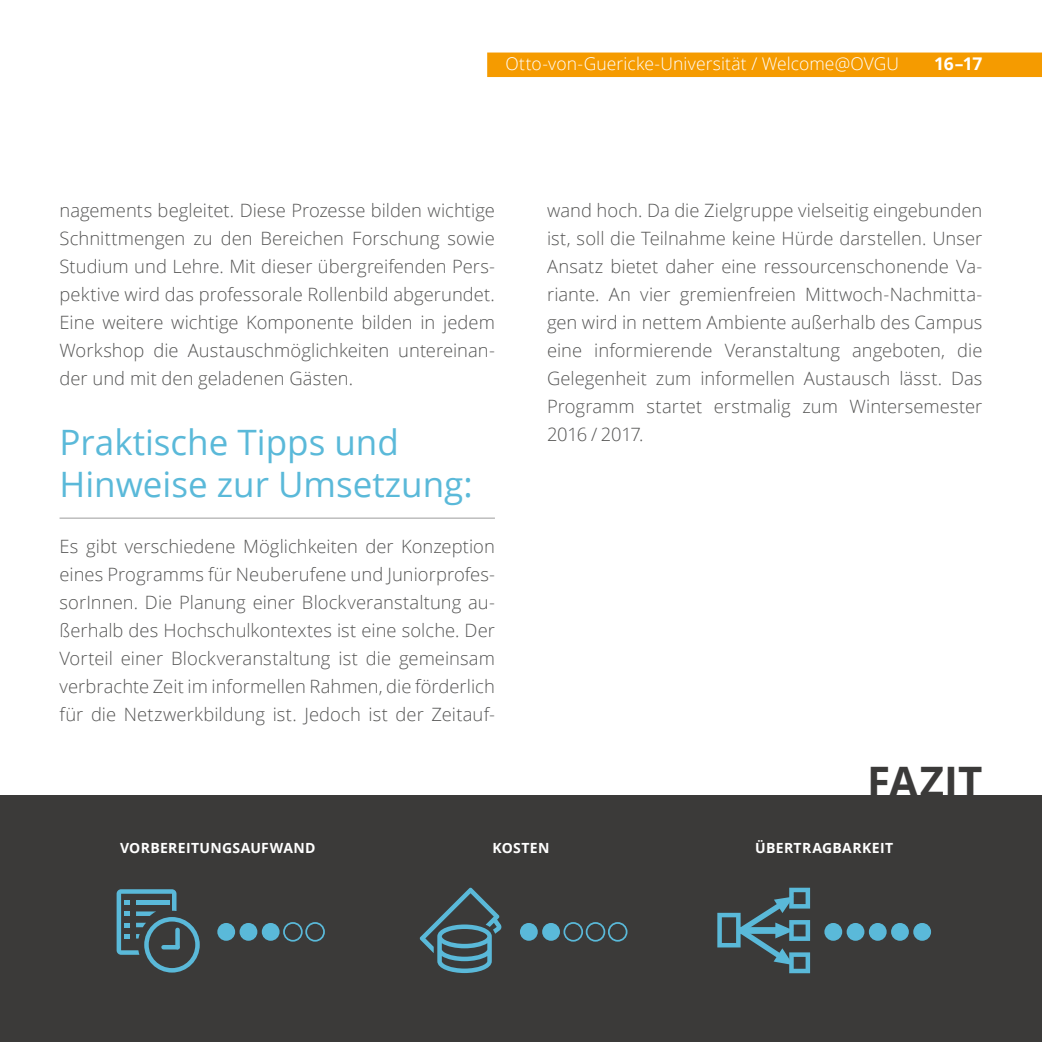
<style>
.page{position:relative;width:1042px;height:1042px;background:#fff}
.page>*{position:absolute;margin:0;border:0;box-sizing:border-box;transform-origin:0 0}
.t1{font:700 42px "Open Sans";color:#3b3a39}
.t2{font:35px/42px "Open Sans";color:#5ab9d9}
.t3{font:300 18.38px/28px "Open Sans";color:#565655;text-align:justify}
.t4{font:300 17.5px "Open Sans";letter-spacing:.005em;color:#fff}
.t5{font:700 17.5px "Open Sans";color:#fff}
.t6{font:700 14px "Open Sans";letter-spacing:.025em;color:#fff}
</style>
<div class="page">
<div style="left:487px;top:53px;width:555px;height:24px;background:#f59b00"></div>
<hr style="left:60px;top:518px;width:435px;height:1px;background:#9c9c9c">
<div style="left:1px;top:795px;width:1041px;height:247px;background:#3b3a39"></div>
<svg style="left:117px;top:889px;width:83px;height:83px"></svg>
<div style="left:175px;top:930px;width:5px;height:17px;background:#5ab9d9"></div>
<hr style="left:163px;top:945px;width:15px;height:4px;background:#5ab9d9">
<div style="left:217px;top:923px;width:18px;height:18px;background:#5ab9d9;border-radius:50%"></div>
<div style="left:240px;top:923px;width:17px;height:18px;background:#5ab9d9;border-radius:50%"></div>
<div style="left:262px;top:923px;width:18px;height:18px;background:#5ab9d9;border-radius:50%"></div>
<div style="left:283px;top:922px;width:20px;height:19px;border:2px solid #5ab9d9;border-radius:50%"></div>
<div style="left:305px;top:922px;width:20px;height:19px;border:2px solid #5ab9d9;border-radius:50%"></div>
<svg style="left:419px;top:888px;width:82px;height:85px"></svg>
<div style="left:520px;top:923px;width:18px;height:18px;background:#5ab9d9;border-radius:50%"></div>
<div style="left:542px;top:923px;width:18px;height:18px;background:#5ab9d9;border-radius:50%"></div>
<div style="left:563px;top:922px;width:20px;height:19px;border:2px solid #5ab9d9;border-radius:50%"></div>
<div style="left:586px;top:922px;width:19px;height:19px;border:2px solid #5ab9d9;border-radius:50%"></div>
<div style="left:608px;top:922px;width:19px;height:19px;border:2px solid #5ab9d9;border-radius:50%"></div>
<svg style="left:717px;top:887px;width:93px;height:86px"></svg>
<div style="left:824px;top:923px;width:18px;height:18px;background:#5ab9d9;border-radius:50%"></div>
<div style="left:846px;top:923px;width:18px;height:18px;background:#5ab9d9;border-radius:50%"></div>
<div style="left:869px;top:923px;width:17px;height:18px;background:#5ab9d9;border-radius:50%"></div>
<div style="left:891px;top:923px;width:18px;height:18px;background:#5ab9d9;border-radius:50%"></div>
<div style="left:913px;top:923px;width:18px;height:18px;background:#5ab9d9;border-radius:50%"></div>
<p class="t4" style="left:505px;top:52px;width:395px">Otto-von-Guericke-Universität / Welcome@OVGU</p>
<p class="t5" style="left:934px;top:51px;width:50px">16–17</p>
<p class="t3" style="left:60px;top:196px;width:437px">nagements begleitet. Diese Prozesse bilden wichtige Schnittmengen zu den Bereichen Forschung sowie Studium und Lehre. Mit dieser übergreifenden Pers&shy;pektive wird das professorale Rollenbild abgerundet.<br>Eine weitere wichtige Komponente bilden in jedem Workshop die Austauschmöglichkeiten untereinan&shy;der und mit den geladenen Gästen.</p>
<h2 class="t2" style="left:60px;top:420px;width:415px">Praktische Tipps und<br>Hinweise zur Umsetzung:</h2>
<p class="t3" style="left:60px;top:532px;width:437px">Es gibt verschiedene Möglichkeiten der Konzeption eines Programms für Neuberufene und Juniorprofes&shy;sorInnen. Die Planung einer Blockveranstaltung au&shy;ßerhalb des Hochschulkontextes ist eine solche. Der Vorteil einer Blockveranstaltung ist die gemeinsam verbrachte Zeit im informellen Rahmen, die förderlich für die Netzwerkbildung ist. Jedoch ist der Zeitauf-</p>
<p class="t3" style="left:547px;top:196px;width:437px">wand hoch. Da die Zielgruppe vielseitig eingebunden ist, soll die Teilnahme keine Hürde darstellen. Unser Ansatz bietet daher eine ressourcenschonende Va&shy;riante. An vier gremienfreien Mittwoch-Nachmitta&shy;gen wird in nettem Ambiente außerhalb des Campus eine informierende Veranstaltung angeboten, die Gelegenheit zum informellen Austausch lässt. Das Programm startet erstmalig zum Wintersemester 2016 / 2017.</p>
<h1 class="t1" style="left:867px;top:752px;width:117px">FAZIT</h1>
<p class="t6" style="left:120px;top:838px;width:197px">VORBEREITUNGSAUFWAND</p>
<p class="t6" style="left:492px;top:838px;width:59px">KOSTEN</p>
<p class="t6" style="left:755px;top:838px;width:139px">ÜBERTRAGBARKEIT</p>
</div>
